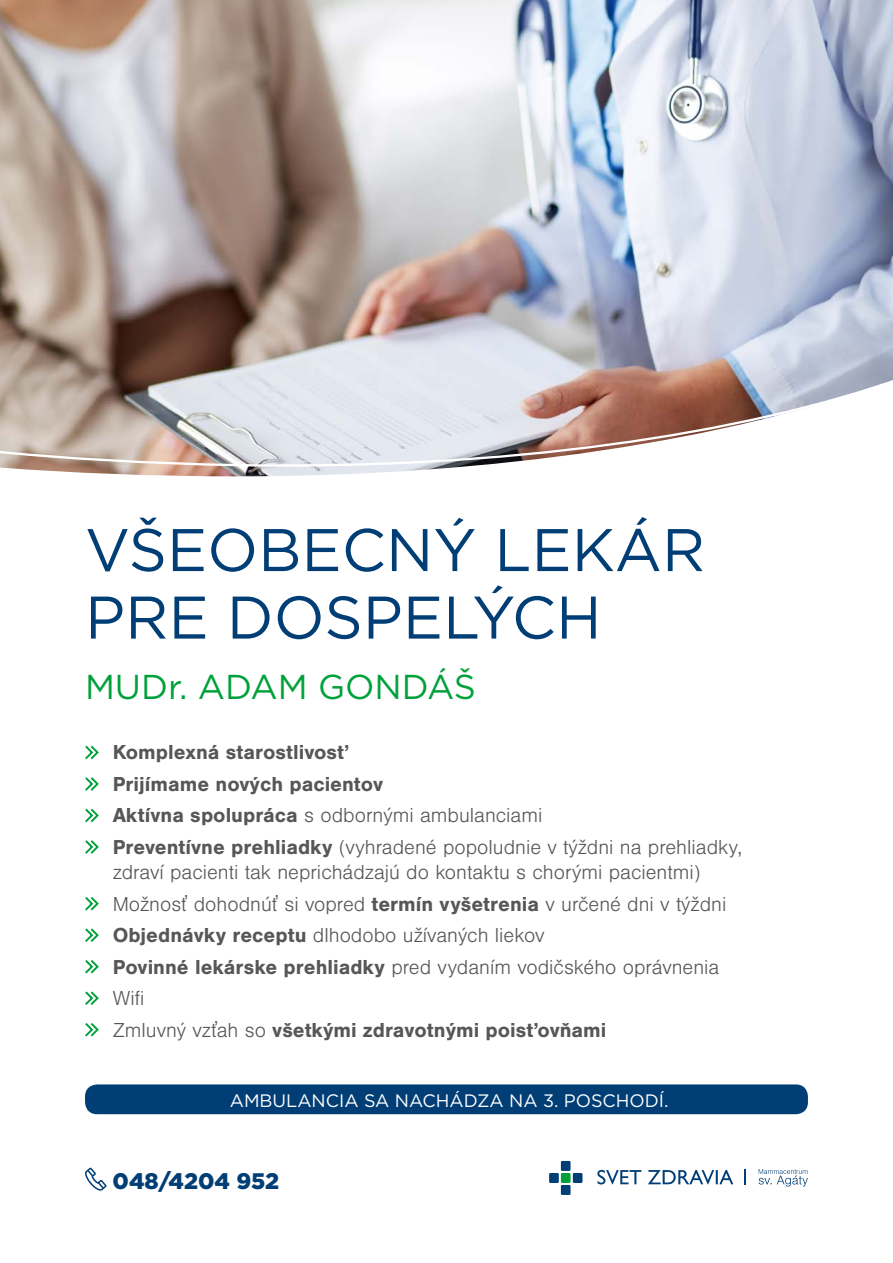
<style>
.page{position:relative;width:893px;height:1263px;background:#fff}
.page>*{position:absolute;margin:0;border:0;box-sizing:border-box;transform-origin:0 0}
.t1{font:60px/67.5px "Gotham";color:#003e75}
.t2{font:34.5px "Gotham";color:#00a13a}
.t3{font:900 22.5px "Gotham";color:#003e75}
.t4{font:300 21px/31.5px "Nimbus San";color:#575756}
.t5{font:700 21px/31.5px "Nimbus San";color:#575756}
.t6{font:18px "Gotham";color:#fff}
.s1{font-weight:300}
.s2{font-weight:700}
</style>
<div class="page">
<img style="left:0;top:0;width:893px;height:476px">
<img style="left:0;top:374px;width:893px;height:98px">
<svg style="left:85px;top:745px;width:14px;height:15px"></svg>
<svg style="left:85px;top:777px;width:14px;height:14px"></svg>
<svg style="left:85px;top:808px;width:14px;height:15px"></svg>
<svg style="left:85px;top:840px;width:14px;height:14px"></svg>
<svg style="left:85px;top:897px;width:14px;height:14px"></svg>
<svg style="left:85px;top:928px;width:14px;height:14px"></svg>
<svg style="left:85px;top:960px;width:14px;height:14px"></svg>
<svg style="left:85px;top:991px;width:14px;height:14px"></svg>
<svg style="left:85px;top:1023px;width:14px;height:14px"></svg>
<div style="left:85px;top:1084px;width:723px;height:30px;background:#003e75;border-radius:12px"></div>
<svg style="left:759px;top:1169px;width:49px;height:17px"></svg>
<svg style="left:744px;top:1169px;width:1px;height:15px"></svg>
<svg style="left:597px;top:1170px;width:136px;height:14px"></svg>
<div style="left:561px;top:1161px;width:10px;height:10px;background:#003e75"></div>
<div style="left:561px;top:1173px;width:10px;height:10px;background:#00a13a"></div>
<div style="left:573px;top:1173px;width:9px;height:10px;background:#003e75"></div>
<div style="left:549px;top:1173px;width:10px;height:10px;background:#003e75"></div>
<div style="left:561px;top:1185px;width:10px;height:10px;background:#003e75"></div>
<svg style="left:85px;top:1168px;width:21px;height:23px"></svg>
<h1 class="t1" style="left:85px;top:515px;width:622px">VŠEOBECNÝ LEKÁR<br>PRE DOSPELÝCH</h1>
<h2 class="t2" style="left:85px;top:664px;width:392px">MUDr. ADAM GONDÁŠ</h2>
<p class="t5" style="left:113px;top:737px;width:631px">Komplexná starostlivosť<br>Prijímame nových pacientov<br>Aktívna spolupráca <span class="s1">s odbornými ambulanciami<br></span>Preventívne prehliadky <span class="s1">(vyhradené popoludnie v týždni na prehliadky,</span></p>
<p class="t4" style="left:113px;top:857px;width:615px">zdraví pacienti tak neprichádzajú do kontaktu s chorými pacientmi)<br>Možnosť dohodnúť si vopred <span class="s2">termín vyšetrenia</span> v určené dni v týždni <span class="s2">Objednávky receptu</span> dlhodobo užívaných liekov<br><span class="s2">Povinné lekárske prehliadky</span> pred vydaním vodičského oprávnenia Wifi<br>Zmluvný vzťah so <span class="s2">všetkými zdravotnými poisťovňami</span></p>
<p class="t6" style="left:230px;top:1089px;width:440px">AMBULANCIA SA NACHÁDZA NA 3. POSCHODÍ.</p>
<p class="t3" style="left:113px;top:1166px;width:168px">048/4204 952</p>
</div>
